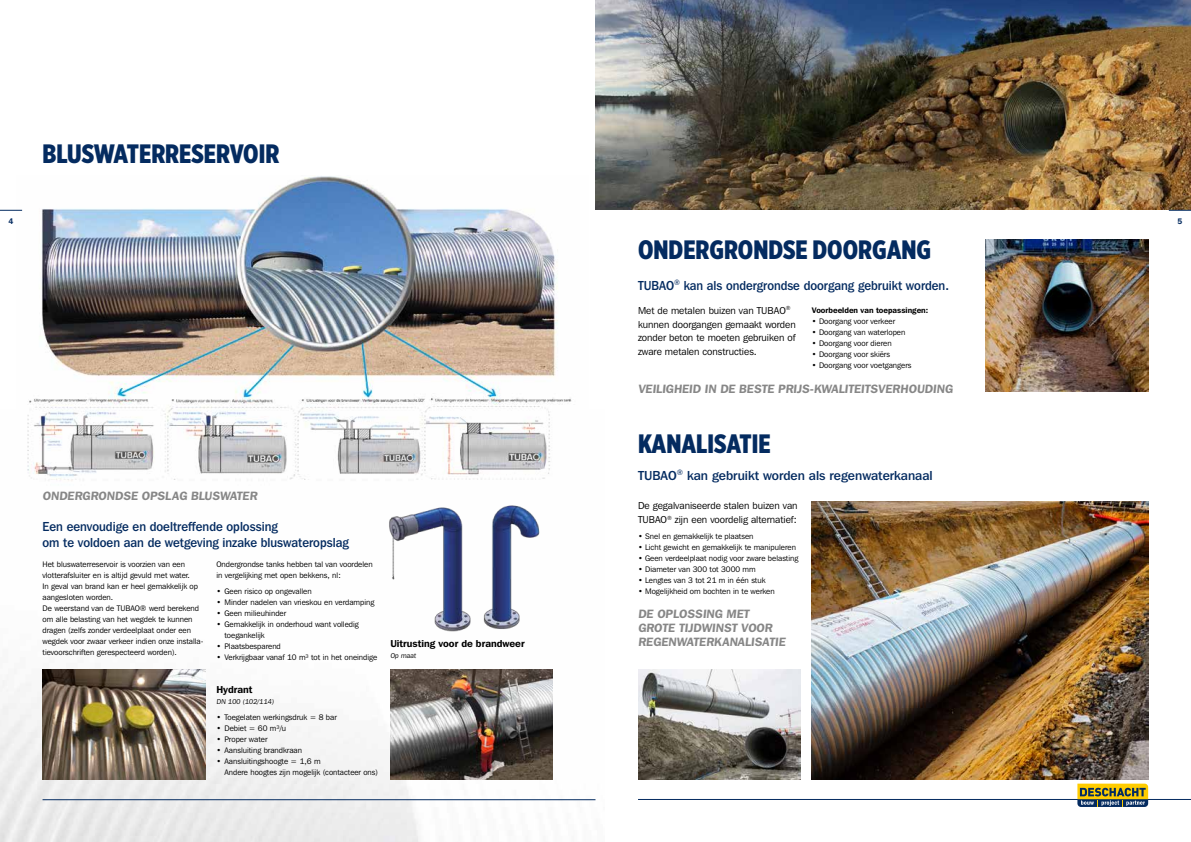
<style>
.page{position:relative;width:1191px;height:842px;background:#fff}
.page>*{position:absolute;margin:0;border:0;box-sizing:border-box;transform-origin:0 0}
.t1{font:900 26.6px "Gotham X Narrow";color:#042b60}
.t2{font:500 13px/16.3px "Franklin Gothic IT Cby BT";color:#042b60;scale:.94 1}
.t3{font:500 13px "Franklin Gothic IT Cby BT";color:#042b60;scale:.93 1}
.t4{font:500 13px "Franklin Gothic IT Cby BT";color:#042b60}
.t5{font:600 12px/14px "Franklin Gothic IT Cby BT";color:#878787}
.t6{font:10px/13.7px "Franklin Gothic IT Cby BT";color:#000}
.t7{font:600 10px "Franklin Gothic IT Cby BT";color:#000}
.t8{font:8px/11px "Franklin Gothic IT Cby BT";color:#000}
.t9{font:600 8px "Franklin Gothic IT Cby BT";color:#000}
.t10{font:600 8px "Franklin Gothic IT Cby BT";color:#042b60}
.t11{font:7px "Franklin Gothic IT Cby BT";color:#000}
</style>
<div class="page">
<img style="left:0;top:669px;width:596px;height:173px">
<img style="left:595px;top:0;width:596px;height:210px">
<img style="left:16px;top:176px;width:556px;height:305px">
<img style="left:389px;top:505px;width:151px;height:127px">
<img style="left:43px;top:669px;width:162px;height:111px">
<img style="left:390px;top:669px;width:163px;height:111px">
<img style="left:638px;top:669px;width:162px;height:111px">
<hr style="left:638px;top:799px;width:553px;height:1px;background:#042b60">
<svg style="left:1077px;top:784px;width:71px;height:23px;background:#8b853d"></svg>
<hr style="left:43px;top:799px;width:552px;height:1px;background:#042b60">
<svg style="left:0;top:210px;width:22px;height:1px"></svg>
<svg style="left:1168px;top:210px;width:23px;height:1px"></svg>
<img style="left:986px;top:240px;width:162px;height:151px">
<img style="left:812px;top:502px;width:336px;height:278px">
<h1 class="t1" style="left:43px;top:137px;width:238px">BLUSWATERRESERVOIR</h1>
<p class="t10" style="left:9px;top:216px;width:6px">4</p>
<p class="t10" style="left:1177px;top:216px;width:6px">5</p>
<h1 class="t1" style="left:638px;top:233px;width:294px">ONDERGRONDSE DOORGANG</h1>
<h2 class="t3" style="left:638px;top:277px;width:336px">TUBAO<sup>®</sup> kan als ondergrondse doorgang gebruikt worden.</h2>
<p class="t6" style="left:638px;top:303px;width:159px">Met de metalen buizen van TUBAO<sup>® </sup>kunnen doorgangen gemaakt worden zonder beton te moeten gebruiken of zware metalen constructies.</p>
<p class="t9" style="left:812px;top:305px;width:118px">Voorbeelden van toepassingen:</p>
<p class="t8" style="left:812px;top:315px;width:85px">• Doorgang voor verkeer</p>
<p class="t8" style="left:812px;top:326px;width:95px">• Doorgang van waterlopen</p>
<p class="t8" style="left:812px;top:337px;width:81px">• Doorgang voor dieren</p>
<p class="t8" style="left:812px;top:348px;width:80px">• Doorgang voor skiërs</p>
<p class="t8" style="left:812px;top:359px;width:101px">• Doorgang voor voetgangers</p>
<h3 class="t5" style="left:638px;top:382px;width:318px">VEILIGHEID IN DE BESTE PRIJS-KWALITEITSVERHOUDING</h3>
<h1 class="t1" style="left:638px;top:427px;width:134px">KANALISATIE</h1>
<h3 class="t5" style="left:43px;top:489px;width:218px">ONDERGRONDSE OPSLAG BLUSWATER</h3>
<h2 class="t2" style="left:43px;top:518px;width:327px">Een eenvoudige en doeltreffende oplossing<br>om te voldoen aan de wetgeving inzake bluswateropslag</h2>
<p class="t8" style="left:43px;top:559px;width:163px">Het bluswaterreservoir is voorzien van een vlotterafsluiter en is altijd gevuld met water.<br>In geval van brand kan er heel gemakkelijk op aangesloten worden.<br>De weerstand van de TUBAO® werd berekend om alle belasting van het wegdek te kunnen dragen (zelfs zonder verdeelplaat onder een wegdek voor zwaar verkeer indien onze installa&shy;tievoorschriften gerespecteerd worden).</p>
<p class="t8" style="left:216px;top:559px;width:158px">Ondergrondse tanks hebben tal van voordelen in vergelijking met open bekkens, nl:</p>
<p class="t8" style="left:216px;top:586px;width:97px">• Geen risico op ongevallen</p>
<p class="t8" style="left:216px;top:597px;width:159px">• Minder nadelen van vrieskou en verdamping</p>
<p class="t8" style="left:216px;top:608px;width:71px">• Geen milieuhinder</p>
<p class="t8" style="left:224px;top:619px;width:136px;text-indent:-8px">• Gemakkelijk in onderhoud want volledig toegankelijk</p>
<p class="t8" style="left:216px;top:641px;width:66px">• Plaatsbesparend</p>
<p class="t8" style="left:216px;top:652px;width:162px">• Verkrijgbaar vanaf 10 m³ tot in het oneindige</p>
<p class="t7" style="left:216px;top:683px;width:38px">Hydrant</p>
<p class="t11" style="left:216px;top:697px;width:60px">DN 100 (102/114)</p>
<p class="t8" style="left:216px;top:711px;width:122px">• Toegelaten werkingsdruk = 8 bar</p>
<p class="t8" style="left:216px;top:722px;width:71px">• Debiet = 60 m³/u</p>
<p class="t8" style="left:216px;top:733px;width:53px">• Proper water</p>
<p class="t8" style="left:216px;top:744px;width:87px">• Aansluiting brandkraan</p>
<p class="t8" style="left:224px;top:755px;width:155px;text-indent:-8px">• Aansluitingshoogte = 1,6 m<br>Andere hoogtes zijn mogelijk (contacteer ons)</p>
<p class="t7" style="left:390px;top:637px;width:136px">Uitrusting voor de brandweer</p>
<p class="t11" style="left:390px;top:652px;width:28px">Op maat</p>
<h2 class="t4" style="left:638px;top:467px;width:296px">TUBAO<sup>®</sup> kan gebruikt worden als regenwaterkanaal</h2>
<p class="t6" style="left:638px;top:499px;width:161px">De gegalvaniseerde stalen buizen van<br>TUBAO<sup>®</sup> zijn een voordelig alternatief:</p>
<p class="t8" style="left:638px;top:531px;width:117px">• Snel en gemakkelijk te plaatsen</p>
<p class="t8" style="left:638px;top:542px;width:159px">• Licht gewicht en gemakkelijk te manipuleren</p>
<p class="t8" style="left:638px;top:553px;width:162px">• Geen verdeelplaat nodig voor zware belasting</p>
<p class="t8" style="left:638px;top:564px;width:119px">• Diameter van 300 tot 3000 mm</p>
<p class="t8" style="left:638px;top:575px;width:129px">• Lengtes van 3 tot 21 m in één stuk</p>
<p class="t8" style="left:638px;top:586px;width:138px">• Mogelijkheid om bochten in te werken</p>
<h3 class="t5" style="left:638px;top:607px;width:150px">DE OPLOSSING MET<br>GROTE TIJDWINST VOOR<br>REGENWATERKANALISATIE</h3>
</div>
